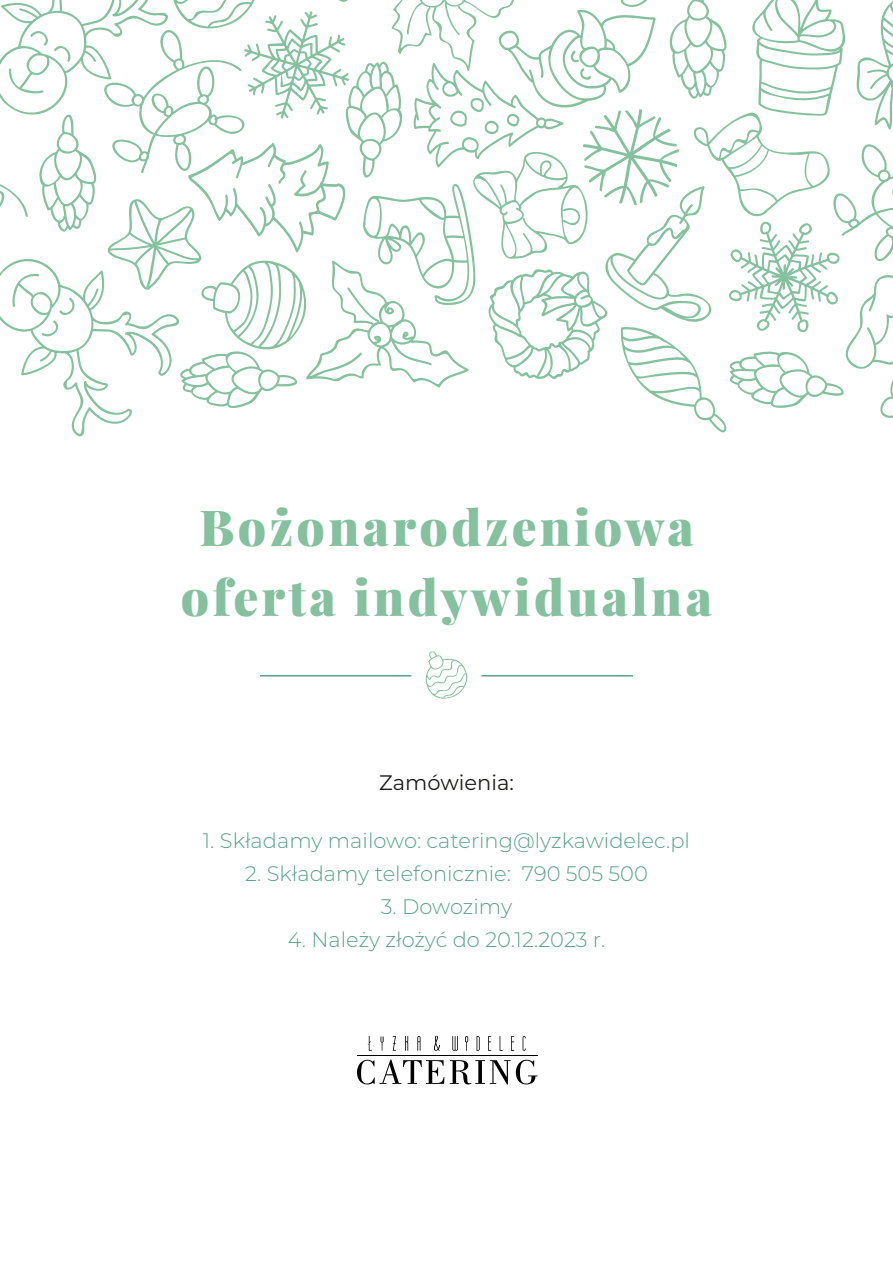
<style>
.page{position:relative;width:893px;height:1263px;background:#fff}
.page>*{position:absolute;margin:0;border:0;box-sizing:border-box;transform-origin:0 0}
.t1{font:900 49.5px "Playfair Display";letter-spacing:.07em;color:#85c19e}
.t2{font:300 21px "Montserrat";color:#5aa28b}
.t3{font:21px "Montserrat";color:#1d1d1b}
</style>
<div class="page">
<hr style="left:260px;top:675px;width:373px;height:1px;background:#5aa28b">
<svg style="left:357px;top:1059px;width:87px;height:25px"></svg>
<svg style="left:450px;top:1060px;width:88px;height:24px"></svg>
<svg style="left:368px;top:1036px;width:4px;height:15px"></svg>
<svg style="left:405px;top:1036px;width:3px;height:15px"></svg>
<svg style="left:417px;top:1036px;width:3px;height:15px"></svg>
<svg style="left:465px;top:1036px;width:3px;height:15px"></svg>
<svg style="left:452px;top:1036px;width:6px;height:15px"></svg>
<svg style="left:477px;top:1036px;width:3px;height:15px"></svg>
<svg style="left:488px;top:1036px;width:3px;height:15px"></svg>
<svg style="left:500px;top:1036px;width:3px;height:15px"></svg>
<svg style="left:511px;top:1036px;width:3px;height:15px"></svg>
<svg style="left:523px;top:1036px;width:3px;height:15px"></svg>
<svg style="left:393px;top:1036px;width:3px;height:15px"></svg>
<svg style="left:434px;top:1036px;width:6px;height:15px"></svg>
<svg style="left:381px;top:1036px;width:3px;height:15px"></svg>
<hr style="left:357px;top:1054px;width:180px;height:1px;background:#000">
<svg style="left:0;top:0;width:893px;height:437px"></svg>
<div style="left:411px;top:640px;width:71px;height:70px;background:#fff;border-radius:50%"></div>
<svg style="left:425px;top:651px;width:43px;height:48px"></svg>
<p class="t1" style="left:199px;top:489px;width:496px">Bożonarodzeniowa</p>
<p class="t1" style="left:181px;top:559px;width:532px">oferta indywidualna</p>
<p class="t3" style="left:379px;top:768px;width:136px">Zamówienia:</p>
<p class="t2" style="left:203px;top:826px;width:489px">1. Składamy mailowo: catering@lyzkawidelec.pl</p>
<p class="t2" style="left:245px;top:859px;width:404px">2. Składamy telefonicznie: 790 505 500</p>
<p class="t2" style="left:381px;top:892px;width:133px">3. Dowozimy</p>
<p class="t2" style="left:288px;top:925px;width:319px">4. Należy złożyć do 20.12.2023 r.</p>
</div>
